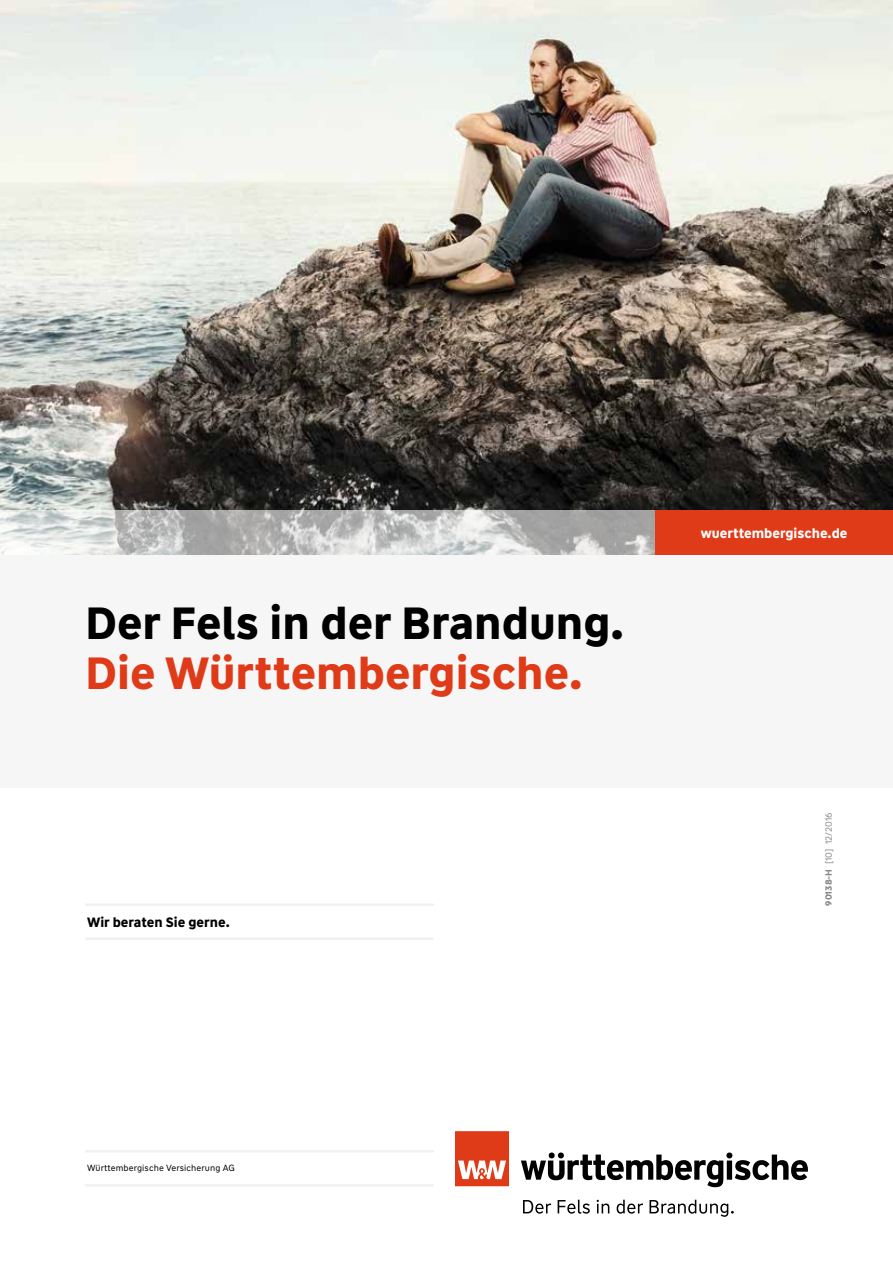
<style>
.page{position:relative;width:893px;height:1263px;background:#fff}
.page>*{position:absolute;margin:0;border:0;box-sizing:border-box;transform-origin:0 0}
.t1{font:700 45px "WW Type";color:#000}
.t2{font:700 45px "WW Type";color:#df3b18}
.t3{font:700 13.5px "WW Type";color:#fff}
.t4{font:700 13.5px "WW Type";color:#000}
.t5{font:9px "WW Type";letter-spacing:.01em;color:#000}
.t6{font:9px "WW Type";color:#87888a}
.s1{font-weight:700}
</style>
<div class="page">
<div style="left:0;top:554px;width:893px;height:234px;background:#f6f6f6"></div>
<img style="left:0;top:0;width:893px;height:510px">
<svg style="left:0;top:510px;width:655px;height:44px;background:#c3c4c3"></svg>
<div style="left:655px;top:510px;width:238px;height:44px;background:#df3b18"></div>
<svg style="left:523px;top:1200px;width:211px;height:17px"></svg>
<svg style="left:521px;top:1152px;width:287px;height:35px"></svg>
<svg style="left:455px;top:1131px;width:54px;height:55px;background:#e45f43"></svg>
<hr style="left:85px;top:903px;width:349px;height:3px;background:#f0f0f1">
<hr style="left:85px;top:937px;width:349px;height:3px;background:#f0f0f1">
<hr style="left:85px;top:1150px;width:349px;height:2px;background:#f0f0f1">
<hr style="left:85px;top:1184px;width:349px;height:2px;background:#f0f0f1">
<h1 class="t1" style="left:85px;top:594px;width:540px">Der Fels in der Brandung.</h1>
<h1 class="t2" style="left:85px;top:643px;width:499px">Die Württembergische.</h1>
<h2 class="t4" style="left:87px;top:913px;width:144px">Wir beraten Sie gerne.</h2>
<h2 class="t3" style="left:701px;top:524px;width:148px">wuerttembergische.de</h2>
<p class="t6" style="left:823px;top:906px;width:95px;rotate:-90deg"><span class="s1">90138-H</span> [10] 12/2016</p>
<p class="t5" style="left:87px;top:1162px;width:149px">Württembergische Versicherung AG</p>
</div>
